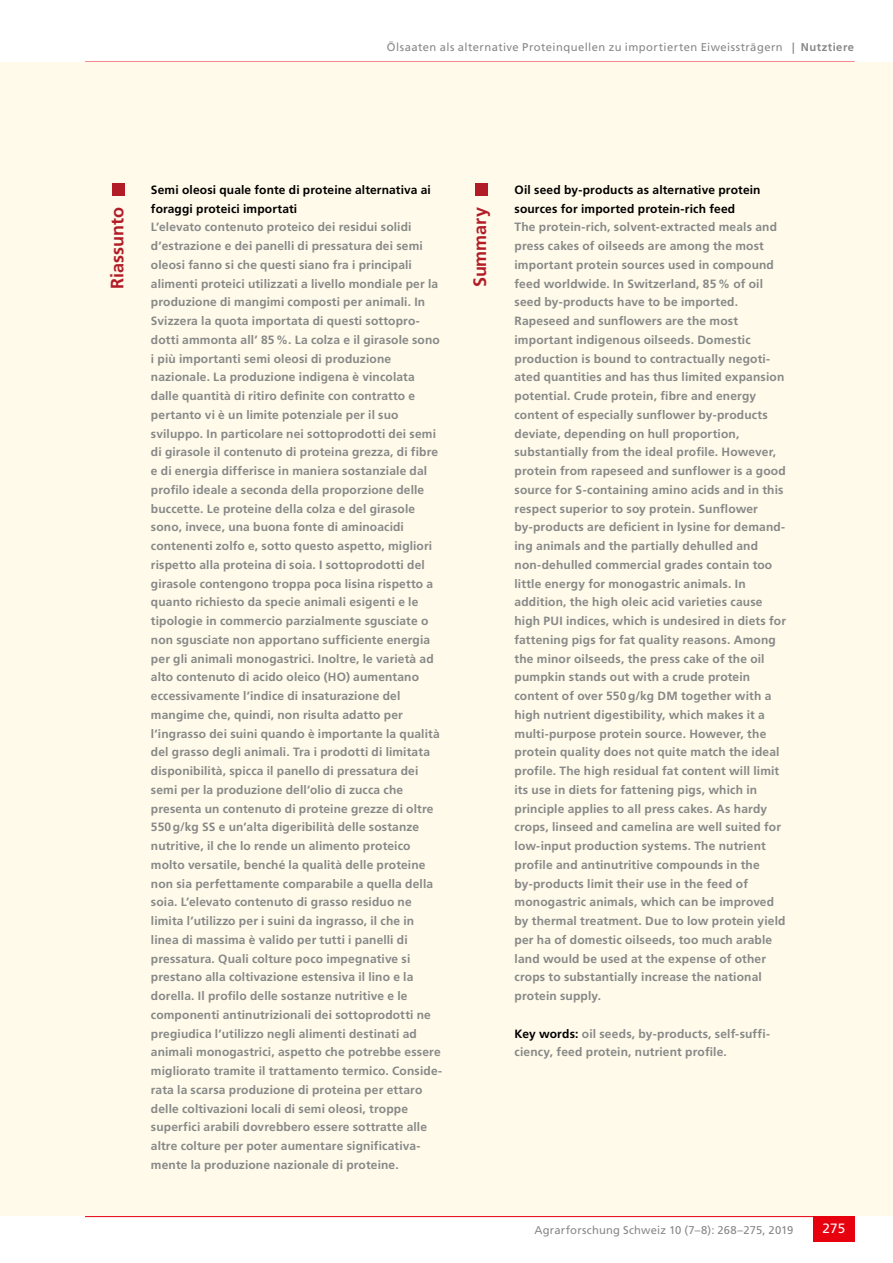
<style>
.page{position:relative;width:893px;height:1263px;background:#fff}
.page>*{position:absolute;margin:0;border:0;box-sizing:border-box;transform-origin:0 0}
.t1{font:700 18px "Frutiger LT Std";letter-spacing:-.005em;color:#b21c27}
.t2{font:13.5px "Frutiger LT Std";color:#fff}
.t3{font:700 12px/18.8px "Frutiger LT Std";letter-spacing:.01em;color:#878988}
.t4{font:700 12px/18.8px "Frutiger LT Std";letter-spacing:.01em;color:#000}
.t5{font:11.25px "Frutiger LT Std";letter-spacing:.035em;color:#878988}
.t6{font:11.25px "Frutiger LT Std";letter-spacing:.015em;color:#878988}
.s1{font-weight:700}
.s2{color:#000}
</style>
<div class="page">
<hr style="left:85px;top:62px;width:770px;height:1px;background:#e7000e">
<hr style="left:85px;top:1216px;width:770px;height:1px;background:#e7000e">
<div style="left:813px;top:1216px;width:42px;height:26px;background:#e7000e"></div>
<div style="left:0;top:63px;width:893px;height:1153px;background:#fffaea"></div>
<div style="left:112px;top:183px;width:13px;height:13px;background:#b21c27"></div>
<div style="left:475px;top:183px;width:13px;height:13px;background:#b21c27"></div>
<p class="t5" style="left:387px;top:40px;width:469px">Ölsaaten als alternative Proteinquellen zu importierten Eiweissträgern <span class="s1">| Nutztiere</span></p>
<p class="t4" style="left:151px;top:180px;width:281px">Semi oleosi quale fonte di proteine alternativa ai foraggi proteici importati</p>
<p class="t3" style="left:151px;top:218px;width:293px">L’elevato contenuto proteico dei residui solidi d’estrazione e dei panelli di pressatura dei semi oleosi fanno si che questi siano fra i principali alimenti proteici utilizzati a livello mondiale per la produzione di mangimi composti per animali. In Svizzera la quota importata di questi sottopro&shy;dotti ammonta all’ 85%. La colza e il girasole sono i più importanti semi oleosi di produzione nazionale. La produzione indigena è vincolata dalle quantità di ritiro definite con contratto e pertanto vi è un limite potenziale per il suo sviluppo. In particolare nei sottoprodotti dei semi di girasole il contenuto di proteina grezza, di fibre e di energia differisce in maniera sostanziale dal profilo ideale a seconda della proporzione delle buccette. Le proteine della colza e del girasole sono, invece, una buona fonte di aminoacidi contenenti zolfo e, sotto questo aspetto, migliori rispetto alla proteina di soia. I sottoprodotti del girasole contengono troppa poca lisina rispetto a quanto richiesto da specie animali esigenti e le tipologie in commercio parzialmente sgusciate o non sgusciate non apportano sufficiente energia per gli animali monogastrici. Inoltre, le varietà ad alto contenuto di acido oleico (HO) aumentano eccessivamente l’indice di insaturazione del mangime che, quindi, non risulta adatto per l’ingrasso dei suini quando è importante la qualità del grasso degli animali. Tra i prodotti di limitata disponibilità, spicca il panello di pressatura dei semi per la produzione dell’olio di zucca che presenta un contenuto di proteine grezze di oltre 550g/kg SS e un’alta digeribilità delle sostanze nutritive, il che lo rende un alimento proteico molto versatile, benché la qualità delle proteine non sia perfettamente comparabile a quella della soia. L’elevato contenuto di grasso residuo ne limita l’utilizzo per i suini da ingrasso, il che in linea di massima è valido per tutti i panelli di pressatura. Quali colture poco impegnative si prestano alla coltivazione estensiva il lino e la dorella. Il profilo delle sostanze nutritive e le componenti antinutrizionali dei sottoprodotti ne pregiudica l’utilizzo negli alimenti destinati ad animali monogastrici, aspetto che potrebbe essere migliorato tramite il trattamento termico. Conside&shy;rata la scarsa produzione di proteina per ettaro delle coltivazioni locali di semi oleosi, troppe superfici arabili dovrebbero essere sottratte alle altre colture per poter aumentare significativa&shy;mente la produzione nazionale di proteine.</p>
<h1 class="t1" style="left:107px;top:289px;width:83px;rotate:-90deg">Riassunto</h1>
<h1 class="t1" style="left:469px;top:287px;width:82px;rotate:-90deg">Summary</h1>
<p class="t4" style="left:514px;top:180px;width:248px">Oil seed by-products as alternative protein sources for imported protein-rich feed</p>
<p class="t3" style="left:514px;top:218px;width:273px">The protein-rich, solvent-extracted meals and press cakes of oilseeds are among the most important protein sources used in compound feed worldwide. In Switzerland, 85% of oil seed by-products have to be imported.<br>Rapeseed and sunflowers are the most important indigenous oilseeds. Domestic production is bound to contractually negoti&shy;ated quantities and has thus limited expansion potential. Crude protein, fibre and energy content of especially sunflower by-products deviate, depending on hull proportion, substantially from the ideal profile. However, protein from rapeseed and sunflower is a good source for S-containing amino acids and in this respect superior to soy protein. Sunflower by-products are deficient in lysine for demand&shy;ing animals and the partially dehulled and non-dehulled commercial grades contain too little energy for monogastric animals. In addition, the high oleic acid varieties cause high PUI indices, which is undesired in diets for fattening pigs for fat quality reasons. Among the minor oilseeds, the press cake of the oil pumpkin stands out with a crude protein content of over 550g/kg DM together with a high nutrient digestibility, which makes it a multi-purpose protein source. However, the protein quality does not quite match the ideal profile. The high residual fat content will limit its use in diets for fattening pigs, which in principle applies to all press cakes. As hardy crops, linseed and camelina are well suited for low-input production systems. The nutrient profile and antinutritive compounds in the by-products limit their use in the feed of monogastric animals, which can be improved by thermal treatment. Due to low protein yield per ha of domestic oilseeds, too much arable land would be used at the expense of other crops to substantially increase the national protein supply.</p>
<p class="t3" style="left:514px;top:1024px;width:257px"><span class="s2">Key words:</span> oil seeds, by-products, self-suffi&shy;ciency, feed protein, nutrient profile.</p>
<p class="t6" style="left:534px;top:1223px;width:260px">Agrarforschung Schweiz 10 (7–8): 268–275, 2019</p>
<p class="t2" style="left:823px;top:1221px;width:24px">275</p>
</div>
